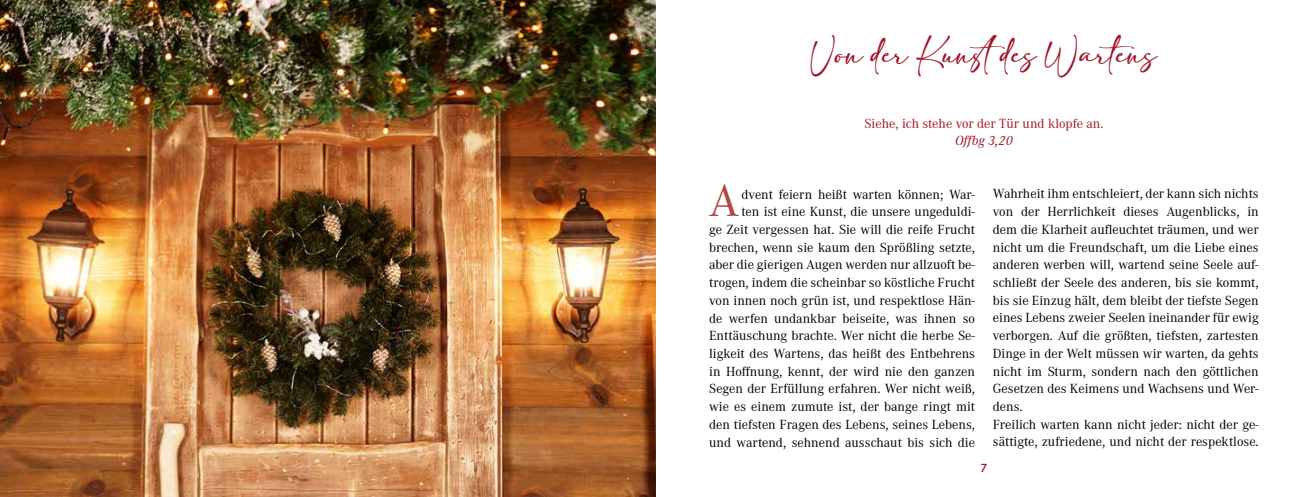
<style>
.page{position:relative;width:1312px;height:497px;background:#fff}
.page>*{position:absolute;margin:0;border:0;box-sizing:border-box;transform-origin:0 0}
.t1{font:47.38px "Corporate A";color:#b14544}
.t2{font:22.5px "adelia";color:#a01527}
.t3{font:13.75px/17.6px "Corporate A";color:#000;text-align:right}
.t4{font:13.75px "Corporate A";color:#a01527}
.t5{font:italic 13.75px "Corporate A";color:#a01527}
.t6{font:500 12.5px "Sofia Pro";color:#a01527}
</style>
<div class="page">
<img style="left:0;top:0;width:656px;height:496px">
<h2 class="t2" style="left:810px;top:42px;width:347px">Von der Kunstdes Wartens</h2>
<p class="t4" style="left:864px;top:114px;width:240px">Siehe, ich stehe vor der Tür und klopfe an.</p>
<p class="t5" style="left:954px;top:133px;width:59px">Offbg 3,20</p>
<h1 class="t1" style="left:708px;top:168px;width:32px">A</h1>
<p class="t3" style="left:709px;top:184px;width:267px">dvent feiern heißt warten können; War-<br>ten ist eine Kunst, die unsere ungeduldi-<br>ge Zeit vergessen hat. Sie will die reife Frucht brechen, wenn sie kaum den Sprößling setzte, aber die gierigen Augen werden nur allzuoft be&shy;trogen, indem die scheinbar so köstliche Frucht von innen noch grün ist, und respektlose Hän&shy;de werfen undankbar beiseite, was ihnen so Enttäuschung brachte. Wer nicht die herbe Se&shy;ligkeit des Wartens, das heißt des Entbehrens in Hoffnung, kennt, der wird nie den ganzen Segen der Erfüllung erfahren. Wer nicht weiß, wie es einem zumute ist, der bange ringt mit den tiefsten Fragen des Lebens, seines Lebens, und wartend, sehnend ausschaut bis sich die</p>
<p class="t3" style="left:992px;top:184px;width:267px;text-align:left">Wahrheit ihm entschleiert, der kann sich nichts von der Herrlichkeit dieses Augenblicks, in dem die Klarheit aufleuchtet träumen, und wer nicht um die Freundschaft, um die Liebe eines anderen werben will, wartend seine Seele auf&shy;schließt der Seele des anderen, bis sie kommt, bis sie Einzug hält, dem bleibt der tiefste Segen eines Lebens zweier Seelen ineinander für ewig verborgen. Auf die größten, tiefsten, zartesten Dinge in der Welt müssen wir warten, da gehts nicht im Sturm, sondern nach den göttlichen Gesetzen des Keimens und Wachsens und Wer&shy;dens.<br>Freilich warten kann nicht jeder: nicht der ge&shy;sättigte, zufriedene, und nicht der respektlose.</p>
<p class="t6" style="left:980px;top:458px;width:8px">7</p>
</div>
